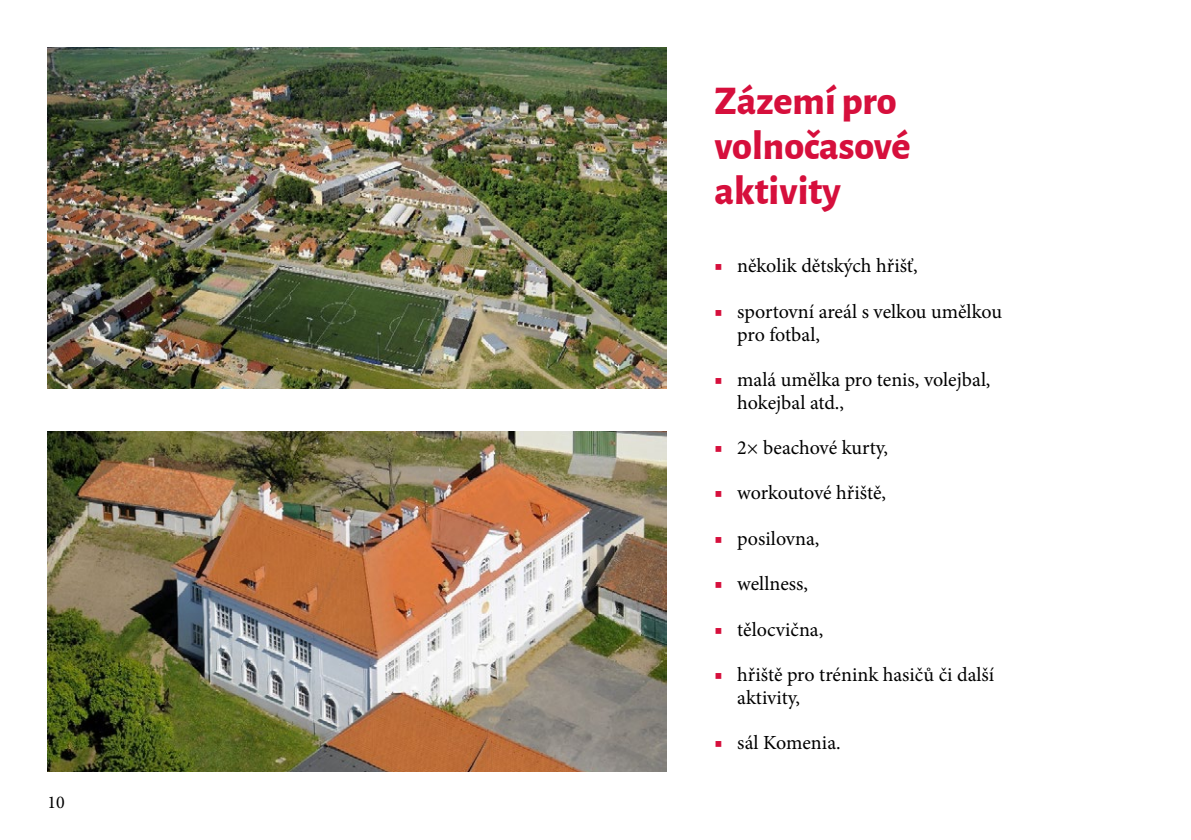
<style>
.page{position:relative;width:1191px;height:840px;background:#fff}
.page>*{position:absolute;margin:0;border:0;box-sizing:border-box;transform-origin:0 0}
.t1{font:800 40px/45.4px "Alegreya Sans";color:#d60f3c}
.t2{font:20px/22.6px "Minion Pro";letter-spacing:-.005em;color:#000}
.t3{font:18px "Minion Pro";color:#000}
.s1{color:#d60f3c}
</style>
<div class="page">
<img style="left:48px;top:48px;width:619px;height:340px">
<img style="left:48px;top:431px;width:619px;height:340px">
<p class="t3" style="left:48px;top:789px;width:19px">10</p>
<h1 class="t1" style="left:714px;top:75px;width:197px">Zázemí pro volnočasové aktivity</h1>
<p class="t2" style="left:714px;top:255px;width:204px"><span class="s1">■</span> několik dětských hřišť,</p>
<p class="t2" style="left:737px;top:300px;width:266px;text-indent:-23px"><span class="s1">■</span> sportovní areál s velkou umělkou pro fotbal,</p>
<p class="t2" style="left:737px;top:368px;width:255px;text-indent:-23px"><span class="s1">■</span> malá umělka pro tenis, volejbal, hokejbal atd.,</p>
<p class="t2" style="left:714px;top:436px;width:175px"><span class="s1">■</span> 2× beachové kurty,</p>
<p class="t2" style="left:714px;top:481px;width:173px"><span class="s1">■</span> workoutové hřiště,</p>
<p class="t2" style="left:714px;top:527px;width:106px"><span class="s1">■</span> posilovna,</p>
<p class="t2" style="left:714px;top:572px;width:95px"><span class="s1">■</span> wellness,</p>
<p class="t2" style="left:714px;top:617px;width:110px"><span class="s1">■</span> tělocvična,</p>
<p class="t2" style="left:737px;top:663px;width:258px;text-indent:-23px"><span class="s1">■</span> hřiště pro trénink hasičů či další aktivity,</p>
<p class="t2" style="left:714px;top:731px;width:128px"><span class="s1">■</span> sál Komenia.</p>
</div>
